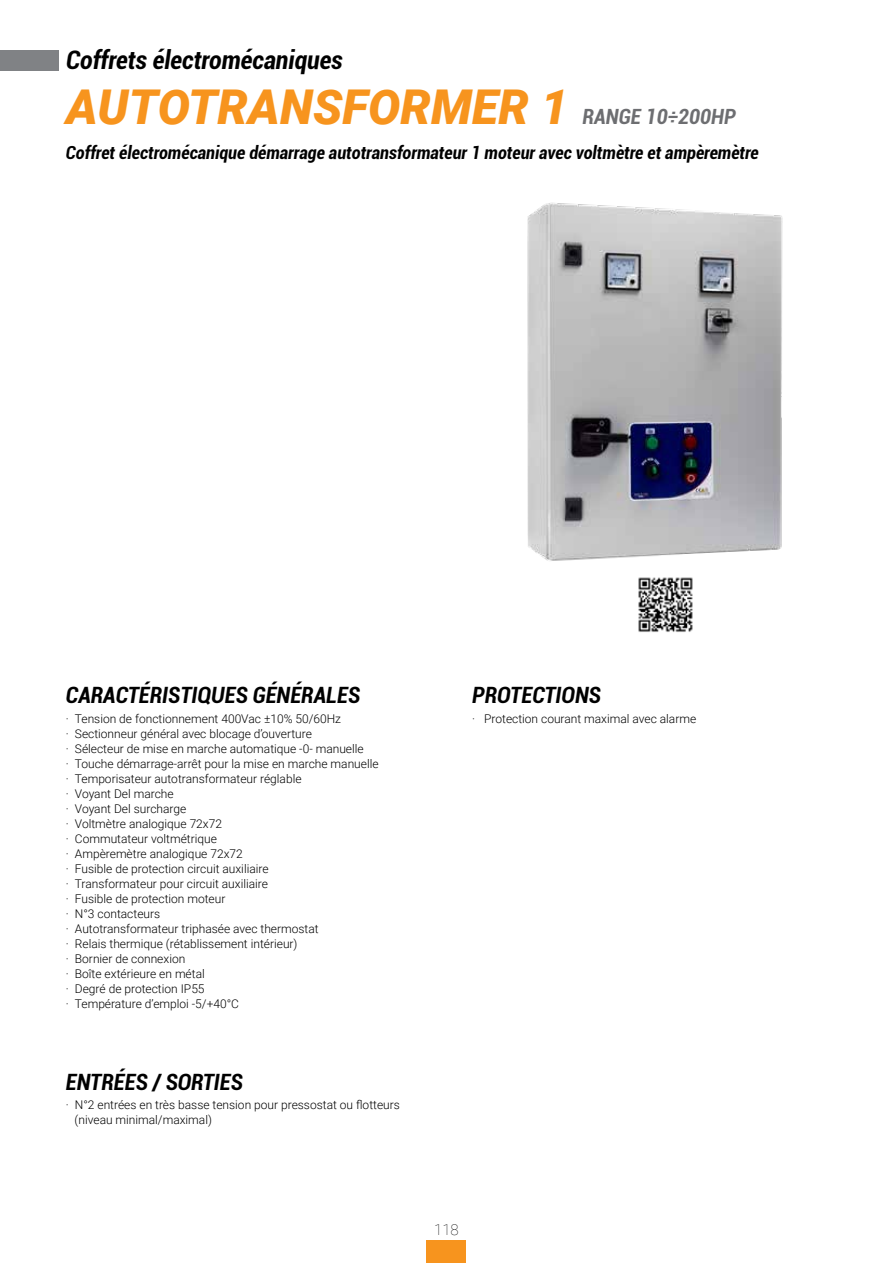
<style>
.page{position:relative;width:893px;height:1263px;background:#fff}
.page>*{position:absolute;margin:0;border:0;box-sizing:border-box;transform-origin:0 0}
.t1{font:italic 900 48px "Roboto";color:#f7941e}
.t2{font:italic 700 condensed 25.5px "Roboto";color:#000}
.t3{font:italic 700 condensed 22.5px "Roboto";color:#000}
.t4{font:italic 700 condensed 21px "Roboto";color:#6d6e71}
.t5{font:italic 700 condensed 18px "Roboto";color:#000}
.t6{font:100 15px "Roboto";color:#000}
.t7{font:300 12px/15px "Roboto";color:#000}
</style>
<div class="page">
<img style="left:638px;top:577px;width:55px;height:55px">
<div style="left:427px;top:1240px;width:39px;height:23px;background:#f7941e"></div>
<div style="left:0;top:50px;width:59px;height:20px;background:#808285"></div>
<img style="left:527px;top:202px;width:256px;height:359px">
<h2 class="t2" style="left:66px;top:42px;width:278px">Coffrets électromécaniques</h2>
<h1 class="t1" style="left:66px;top:73px;width:504px">AUTOTRANSFORMER 1</h1>
<h3 class="t4" style="left:583px;top:102px;width:155px">RANGE 10÷200HP</h3>
<h3 class="t5" style="left:66px;top:140px;width:694px">Coffret électromécanique démarrage autotransformateur 1 moteur avec voltmètre et ampèremètre</h3>
<h3 class="t3" style="left:66px;top:679px;width:296px">CARACTÉRISTIQUES GÉNÉRALES</h3>
<p class="t7" style="left:66px;top:711px;width:314px">· Tension de fonctionnement 400Vac ±10% 50/60Hz<br>· Sectionneur général avec blocage d’ouverture<br>· Sélecteur de mise en marche automatique -0- manuelle<br>· Touche démarrage-arrêt pour la mise en marche manuelle · Temporisateur autotransformateur réglable<br>· Voyant Del marche<br>· Voyant Del surcharge<br>· Voltmètre analogique 72x72<br>· Commutateur voltmétrique<br>· Ampèremètre analogique 72x72<br>· Fusible de protection circuit auxiliaire<br>· Transformateur pour circuit auxiliaire<br>· Fusible de protection moteur<br>· N°3 contacteurs<br>· Autotransformateur triphasée avec thermostat<br>· Relais thermique (rétablissement intérieur)<br>· Bornier de connexion<br>· Boîte extérieure en métal<br>· Degré de protection IP55<br>· Température d’emploi -5/+40°C</p>
<h3 class="t3" style="left:66px;top:1066px;width:178px">ENTRÉES / SORTIES</h3>
<p class="t7" style="left:75px;top:1097px;width:327px;text-indent:-9px">· N°2 entrées en très basse tension pour pressostat ou flotteurs (niveau minimal/maximal)</p>
<h3 class="t3" style="left:472px;top:679px;width:130px">PROTECTIONS</h3>
<p class="t7" style="left:472px;top:711px;width:226px">· Protection courant maximal avec alarme</p>
<p class="t6" style="left:434px;top:1219px;width:26px">118</p>
</div>
